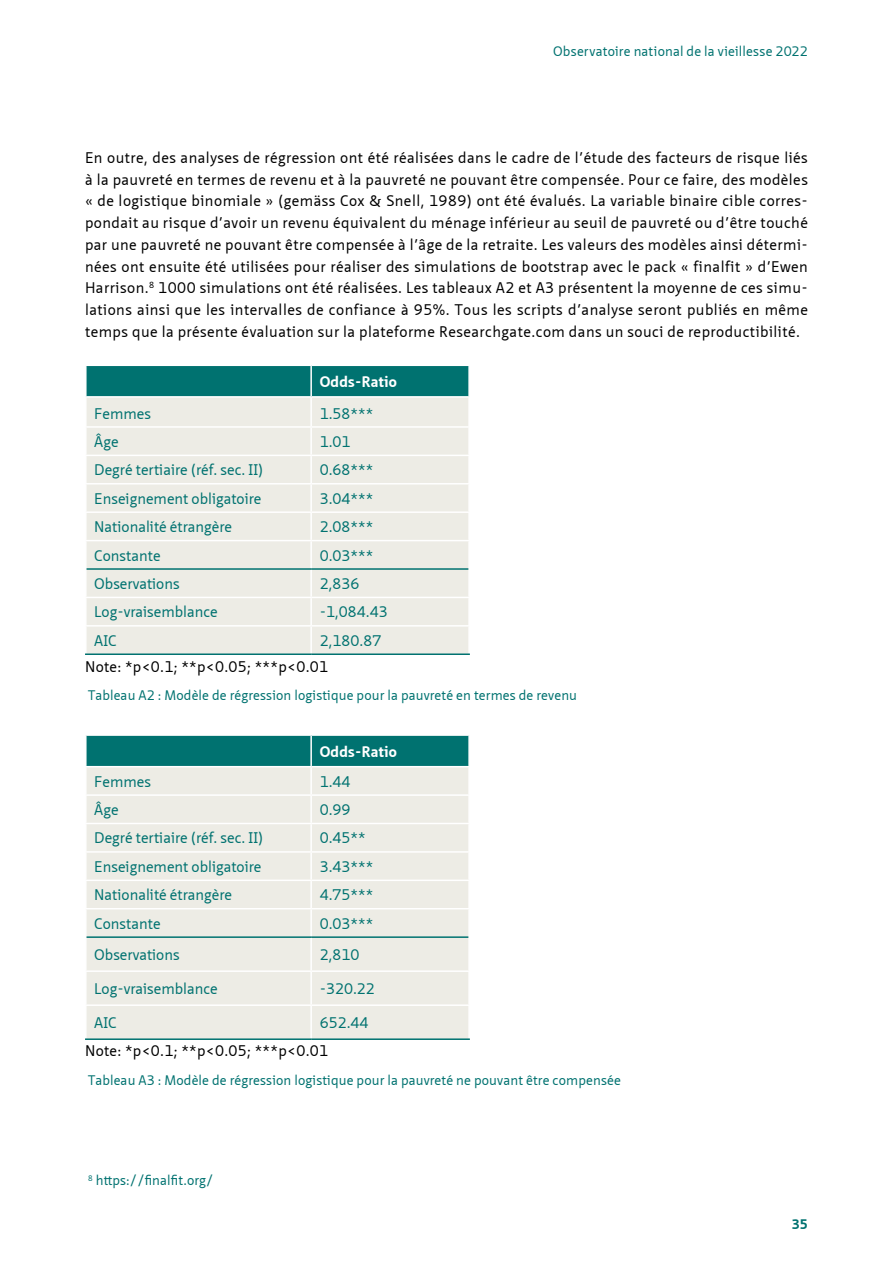
<style>
.page{position:relative;width:893px;height:1263px;background:#fff}
.page>*{position:absolute;margin:0;border:0;box-sizing:border-box;transform-origin:0 0}
.t1{font:15px/21.8px "Neue Sans Pro";letter-spacing:.03em;color:#000;text-align:justify}
.t2{font:15px "Neue Sans Pro";color:#007270}
.t3{font:700 15px "Neue Sans Pro";letter-spacing:.02em;color:#fff}
.t4{font:13.5px "Neue Sans Pro";letter-spacing:.01em;color:#007270}
.t5{font:700 13.5px "Neue Sans Pro";color:#007270}
</style>
<div class="page">
<div style="left:87px;top:366px;width:381px;height:30px;background:#007270"></div>
<div style="left:87px;top:398px;width:381px;height:255px;background:#edece5"></div>
<hr style="left:310px;top:398px;width:2px;height:28px;background:#fff">
<hr style="left:85px;top:426px;width:226px;height:2px;background:#fff">
<hr style="left:311px;top:426px;width:159px;height:2px;background:#fff">
<hr style="left:310px;top:428px;width:2px;height:27px;background:#fff">
<hr style="left:85px;top:455px;width:226px;height:1px;background:#fff">
<hr style="left:311px;top:455px;width:159px;height:1px;background:#fff">
<hr style="left:310px;top:456px;width:2px;height:27px;background:#fff">
<hr style="left:85px;top:483px;width:226px;height:1px;background:#fff">
<hr style="left:311px;top:483px;width:159px;height:1px;background:#fff">
<hr style="left:310px;top:484px;width:2px;height:27px;background:#fff">
<hr style="left:85px;top:511px;width:226px;height:2px;background:#fff">
<hr style="left:311px;top:511px;width:159px;height:2px;background:#fff">
<hr style="left:310px;top:513px;width:2px;height:27px;background:#fff">
<hr style="left:85px;top:540px;width:226px;height:1px;background:#fff">
<hr style="left:311px;top:540px;width:159px;height:1px;background:#fff">
<hr style="left:310px;top:541px;width:2px;height:27px;background:#fff">
<hr style="left:310px;top:570px;width:2px;height:27px;background:#fff">
<hr style="left:85px;top:597px;width:226px;height:1px;background:#fff">
<hr style="left:311px;top:597px;width:159px;height:1px;background:#fff">
<hr style="left:310px;top:598px;width:2px;height:27px;background:#fff">
<hr style="left:85px;top:625px;width:226px;height:2px;background:#fff">
<hr style="left:311px;top:625px;width:159px;height:2px;background:#fff">
<hr style="left:310px;top:627px;width:2px;height:26px;background:#fff">
<hr style="left:87px;top:568px;width:224px;height:2px;background:#007270">
<hr style="left:311px;top:568px;width:157px;height:2px;background:#007270">
<hr style="left:85px;top:653px;width:226px;height:2px;background:#007270">
<hr style="left:311px;top:653px;width:159px;height:2px;background:#007270">
<hr style="left:310px;top:366px;width:2px;height:30px;background:#fff">
<div style="left:87px;top:736px;width:381px;height:30px;background:#007270"></div>
<div style="left:87px;top:767px;width:381px;height:271px;background:#edece5"></div>
<hr style="left:310px;top:736px;width:2px;height:30px;background:#fff">
<hr style="left:310px;top:767px;width:2px;height:27px;background:#fff">
<hr style="left:85px;top:794px;width:226px;height:2px;background:#fff">
<hr style="left:311px;top:794px;width:159px;height:2px;background:#fff">
<hr style="left:310px;top:796px;width:2px;height:27px;background:#fff">
<hr style="left:85px;top:823px;width:226px;height:1px;background:#fff">
<hr style="left:311px;top:823px;width:159px;height:1px;background:#fff">
<hr style="left:310px;top:824px;width:2px;height:27px;background:#fff">
<hr style="left:85px;top:851px;width:226px;height:2px;background:#fff">
<hr style="left:311px;top:851px;width:159px;height:2px;background:#fff">
<hr style="left:310px;top:853px;width:2px;height:26px;background:#fff">
<hr style="left:85px;top:879px;width:226px;height:2px;background:#fff">
<hr style="left:311px;top:879px;width:159px;height:2px;background:#fff">
<hr style="left:310px;top:881px;width:2px;height:27px;background:#fff">
<hr style="left:85px;top:908px;width:226px;height:1px;background:#fff">
<hr style="left:311px;top:908px;width:159px;height:1px;background:#fff">
<hr style="left:310px;top:909px;width:2px;height:27px;background:#fff">
<hr style="left:310px;top:938px;width:2px;height:32px;background:#fff">
<hr style="left:85px;top:970px;width:226px;height:2px;background:#fff">
<hr style="left:311px;top:970px;width:159px;height:2px;background:#fff">
<hr style="left:310px;top:972px;width:2px;height:32px;background:#fff">
<hr style="left:85px;top:1004px;width:226px;height:2px;background:#fff">
<hr style="left:311px;top:1004px;width:159px;height:2px;background:#fff">
<hr style="left:310px;top:1006px;width:2px;height:32px;background:#fff">
<hr style="left:87px;top:936px;width:224px;height:2px;background:#007270">
<hr style="left:311px;top:936px;width:157px;height:2px;background:#007270">
<hr style="left:85px;top:1038px;width:226px;height:2px;background:#007270">
<hr style="left:311px;top:1038px;width:159px;height:2px;background:#007270">
<p class="t4" style="left:553px;top:43px;width:256px">Observatoire national de la vieillesse 2022</p>
<p class="t1" style="left:85px;top:146px;width:724px">En outre, des analyses de régression ont été réalisées dans le cadre de l’étude des facteurs de risque liés à la pauvreté en termes de revenu et à la pauvreté ne pouvant être compensée. Pour ce faire, des modèles « de logistique binomiale » (gemäss Cox &amp; Snell, 1989) ont été évalués. La variable binaire cible corres&shy;pondait au risque d’avoir un revenu équivalent du ménage inférieur au seuil de pauvreté ou d’être touché par une pauvreté ne pouvant être compensée à l’âge de la retraite. Les valeurs des modèles ainsi détermi&shy;nées ont ensuite été utilisées pour réaliser des simulations de bootstrap avec le pack « finalfit » d’Ewen Harrison.<sup>8</sup> 1000 simulations ont été réalisées. Les tableaux A2 et A3 présentent la moyenne de ces simu&shy;lations ainsi que les intervalles de confiance à 95%. Tous les scripts d’analyse seront publiés en même temps que la présente évaluation sur la plateforme Researchgate.com dans un souci de reproductibilité.</p>
<p class="t3" style="left:320px;top:372px;width:79px">Odds-Ratio</p>
<p class="t2" style="left:94px;top:404px;width:58px">Femmes</p>
<p class="t2" style="left:320px;top:404px;width:55px">1.58***</p>
<p class="t2" style="left:94px;top:432px;width:26px">Âge</p>
<p class="t2" style="left:320px;top:432px;width:32px">1.01</p>
<p class="t2" style="left:94px;top:460px;width:170px">Degré tertiaire (réf. sec. II)</p>
<p class="t2" style="left:320px;top:460px;width:55px">0.68***</p>
<p class="t2" style="left:94px;top:489px;width:169px">Enseignement obligatoire</p>
<p class="t2" style="left:320px;top:489px;width:55px">3.04***</p>
<p class="t2" style="left:94px;top:517px;width:139px">Nationalité étrangère</p>
<p class="t2" style="left:320px;top:517px;width:55px">2.08***</p>
<p class="t2" style="left:94px;top:545px;width:68px">Constante</p>
<p class="t2" style="left:320px;top:545px;width:55px">0.03***</p>
<p class="t2" style="left:94px;top:574px;width:87px">Observations</p>
<p class="t2" style="left:320px;top:574px;width:41px">2,836</p>
<p class="t2" style="left:94px;top:602px;width:125px">Log-vraisemblance</p>
<p class="t2" style="left:320px;top:602px;width:70px">-1,084.43</p>
<p class="t2" style="left:94px;top:631px;width:24px">AIC</p>
<p class="t2" style="left:320px;top:631px;width:63px">2,180.87</p>
<p class="t1" style="left:85px;top:655px;width:245px">Note: *p&lt;0.1; **p&lt;0.05; ***p&lt;0.01</p>
<p class="t4" style="left:88px;top:686px;width:491px">Tableau A2 : Modèle de régression logistique pour la pauvreté en termes de revenu</p>
<p class="t3" style="left:320px;top:741px;width:79px">Odds-Ratio</p>
<p class="t2" style="left:94px;top:771px;width:58px">Femmes</p>
<p class="t2" style="left:320px;top:771px;width:32px">1.44</p>
<p class="t2" style="left:94px;top:800px;width:26px">Âge</p>
<p class="t2" style="left:320px;top:800px;width:32px">0.99</p>
<p class="t2" style="left:94px;top:828px;width:170px">Degré tertiaire (réf. sec. II)</p>
<p class="t2" style="left:320px;top:828px;width:48px">0.45**</p>
<p class="t2" style="left:94px;top:857px;width:169px">Enseignement obligatoire</p>
<p class="t2" style="left:320px;top:857px;width:55px">3.43***</p>
<p class="t2" style="left:94px;top:885px;width:139px">Nationalité étrangère</p>
<p class="t2" style="left:320px;top:885px;width:55px">4.75***</p>
<p class="t2" style="left:94px;top:913px;width:68px">Constante</p>
<p class="t2" style="left:320px;top:913px;width:55px">0.03***</p>
<p class="t2" style="left:94px;top:945px;width:87px">Observations</p>
<p class="t2" style="left:320px;top:945px;width:41px">2,810</p>
<p class="t2" style="left:94px;top:979px;width:125px">Log-vraisemblance</p>
<p class="t2" style="left:320px;top:979px;width:57px">-320.22</p>
<p class="t2" style="left:94px;top:1013px;width:24px">AIC</p>
<p class="t2" style="left:320px;top:1013px;width:50px">652.44</p>
<p class="t1" style="left:85px;top:1040px;width:245px">Note: *p&lt;0.1; **p&lt;0.05; ***p&lt;0.01</p>
<p class="t4" style="left:88px;top:1071px;width:534px">Tableau A3 : Modèle de régression logistique pour la pauvreté ne pouvant être compensée</p>
<p class="t4" style="left:88px;top:1172px;width:127px"><sup>8</sup> https://finalfit.org/</p>
<p class="t5" style="left:792px;top:1215px;width:18px">35</p>
</div>
